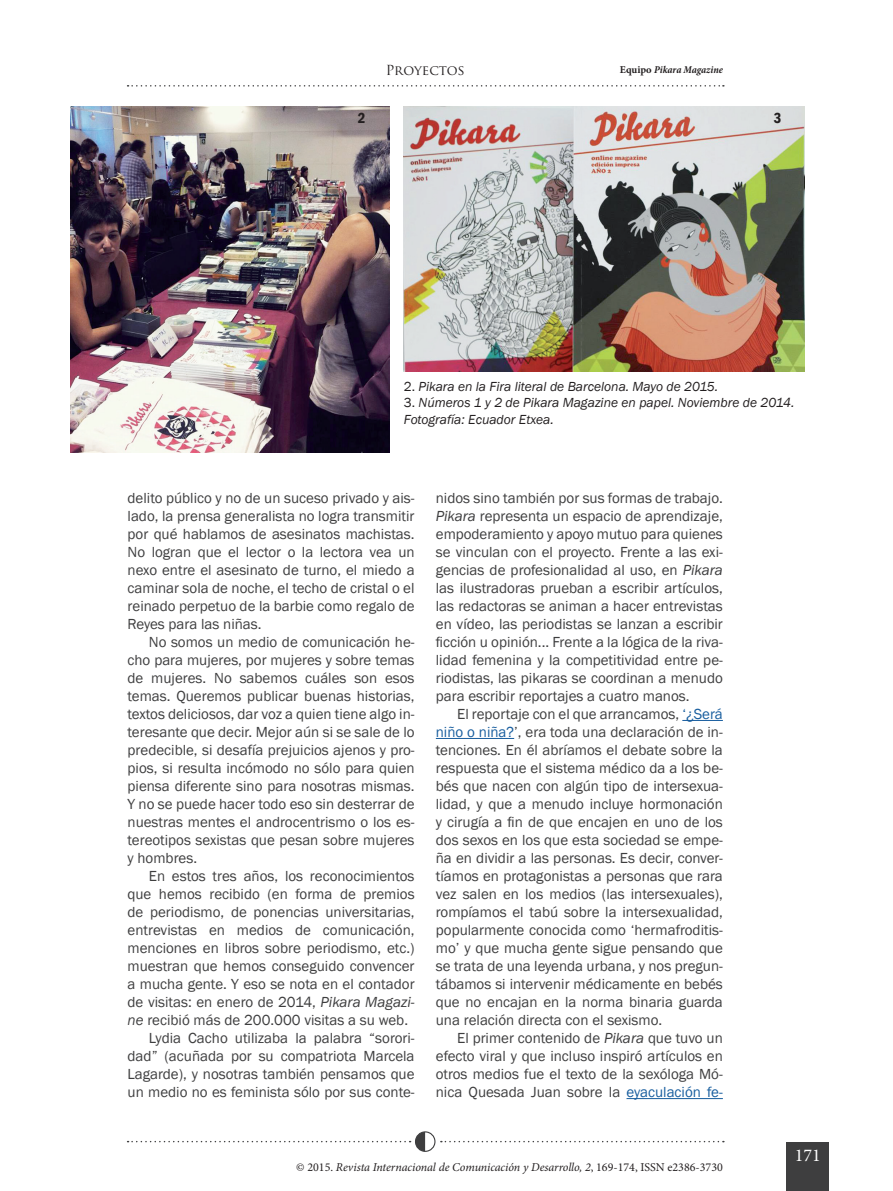
<style>
.page{position:relative;width:893px;height:1191px;background:#fff}
.page>*{position:absolute;margin:0;border:0;box-sizing:border-box;transform-origin:0 0}
.t1{font:18px "Minion Pro";color:#fff}
.t2{font:15px/18px "Franklin Gothic";color:#3e3e3f;text-align:justify}
.t3{font:600 condensed 15px "Franklin Gothic";color:#231f20}
.t4{font:italic 13.5px/16.5px "Franklin Gothic";color:#231f20}
.t5{font:13.5px "Trajan Pro";color:#231f20}
.t6{font:italic 12px "Minion Pro";letter-spacing:-.005em;color:#231f20}
.t7{font:italic 700 condensed 10.5px "Minion Pro";letter-spacing:-.005em;color:#231f20}
.s1{font-style:normal;font-stretch:normal}
.s2{font-style:normal}
.s3{font-style:italic}
.s4{color:#175d9e}
</style>
<div class="page">
<div style="left:787px;top:1142px;width:42px;height:49px;background:#3e3e3f"></div>
<div style="left:415px;top:1131px;width:20px;height:20px;border:1px solid #3e3e3f;border-radius:50%"></div>
<svg style="left:128px;top:1131px;width:297px;height:20px"></svg>
<svg style="left:128px;top:85px;width:596px;height:2px"></svg>
<svg style="left:441px;top:1140px;width:283px;height:2px"></svg>
<img style="left:404px;top:106px;width:401px;height:265px">
<hr style="left:682px;top:720px;width:41px;height:1px;background:#175d9e">
<hr style="left:436px;top:738px;width:78px;height:1px;background:#175d9e">
<hr style="left:626px;top:1098px;width:97px;height:1px;background:#175d9e">
<img style="left:70px;top:106px;width:319px;height:346px">
<p class="t5" style="left:386px;top:62px;width:81px">Proyectos</p>
<p class="t7" style="left:620px;top:62px;width:105px"><span class="s1">Equipo</span> Pikara Magazine</p>
<p class="t3" style="left:358px;top:108px;width:9px">2</p>
<p class="t3" style="left:774px;top:108px;width:9px">3</p>
<p class="t4" style="left:404px;top:378px;width:316px"><span class="s2">2.</span> Pikara en la Fira literal de Barcelona. Mayo de 2015.</p>
<p class="t4" style="left:404px;top:395px;width:392px"><span class="s2">3.</span> Números 1 y 2 de Pikara Magazine en papel. Noviembre de 2014.<br>Fotografía: Ecuador Etxea.</p>
<p class="t2" style="left:128px;top:489px;width:289px">delito público y no de un suceso privado y ais&shy;lado, la prensa generalista no logra transmitir por qué hablamos de asesinatos machistas.<br>No logran que el lector o la lectora vea un nexo entre el asesinato de turno, el miedo a caminar sola de noche, el techo de cristal o el reinado perpetuo de la barbie como regalo de Reyes para las niñas.</p>
<p class="t2" style="left:128px;top:633px;width:289px;text-indent:21px">No somos un medio de comunicación he&shy;cho para mujeres, por mujeres y sobre temas de mujeres. No sabemos cuáles son esos temas. Queremos publicar buenas historias, textos deliciosos, dar voz a quien tiene algo in&shy;teresante que decir. Mejor aún si se sale de lo predecible, si desafía prejuicios ajenos y pro&shy;pios, si resulta incómodo no sólo para quien piensa diferente sino para nosotras mismas.<br>Y no se puede hacer todo eso sin desterrar de nuestras mentes el androcentrismo o los es&shy;tereotipos sexistas que pesan sobre mujeres y hombres.</p>
<p class="t2" style="left:149px;top:867px;width:267px">En estos tres años, los reconocimientos</p>
<p class="t2" style="left:128px;top:885px;width:289px">que hemos recibido (en forma de premios</p>
<p class="t2" style="left:128px;top:903px;width:288px">de periodismo, de ponencias universitarias,</p>
<p class="t2" style="left:128px;top:921px;width:289px">entrevistas en medios de comunicación,</p>
<p class="t2" style="left:128px;top:939px;width:289px">menciones en libros sobre periodismo, etc.)</p>
<p class="t2" style="left:128px;top:957px;width:289px">muestran que hemos conseguido convencer</p>
<p class="t2" style="left:128px;top:975px;width:289px">a mucha gente. Y eso se nota en el contador</p>
<p class="t2" style="left:128px;top:993px;width:289px">de visitas: en enero de 2014, <span class="s3">Pikara Magazi-</span></p>
<p class="t2" style="left:128px;top:1011px;width:282px"><span class="s3">ne</span> recibió más de 200.000 visitas a su web.</p>
<p class="t2" style="left:149px;top:1029px;width:267px">Lydia Cacho utilizaba la palabra “sorori-</p>
<p class="t2" style="left:128px;top:1047px;width:288px">dad” (acuñada por su compatriota Marcela</p>
<p class="t2" style="left:128px;top:1065px;width:289px">Lagarde), y nosotras también pensamos que</p>
<p class="t2" style="left:128px;top:1083px;width:289px">un medio no es feminista sólo por sus conte-</p>
<p class="t2" style="left:436px;top:489px;width:289px">nidos sino también por sus formas de trabajo.<br><span class="s3">Pikara</span> representa un espacio de aprendizaje, empoderamiento y apoyo mutuo para quienes se vinculan con el proyecto. Frente a las exi&shy;gencias de profesionalidad al uso, en <span class="s3">Pikara </span>las ilustradoras prueban a escribir artículos, las redactoras se animan a hacer entrevistas en vídeo, las periodistas se lanzan a escribir ficción u opinión... Frente a la lógica de la riva&shy;lidad femenina y la competitividad entre pe&shy;riodistas, las pikaras se coordinan a menudo para escribir reportajes a cuatro manos.</p>
<p class="t2" style="left:436px;top:705px;width:289px;text-indent:21px">El reportaje con el que arrancamos, <span class="s4">‘¿Será niño o niña?</span>’, era toda una declaración de in&shy;tenciones. En él abríamos el debate sobre la respuesta que el sistema médico da a los be&shy;bés que nacen con algún tipo de intersexua&shy;lidad, y que a menudo incluye hormonación y cirugía a fin de que encajen en uno de los dos sexos en los que esta sociedad se empe&shy;ña en dividir a las personas. Es decir, conver&shy;tíamos en protagonistas a personas que rara vez salen en los medios (las intersexuales), rompíamos el tabú sobre la intersexualidad, popularmente conocida como ‘hermafroditis&shy;mo’ y que mucha gente sigue pensando que se trata de una leyenda urbana, y nos pregun&shy;tábamos si intervenir médicamente en bebés que no encajan en la norma binaria guarda una relación directa con el sexismo.</p>
<p class="t2" style="left:436px;top:1029px;width:289px;text-indent:21px">El primer contenido de <span class="s3">Pikara</span> que tuvo un efecto viral y que incluso inspiró artículos en otros medios fue el texto de la sexóloga Mó&shy;nica Quesada Juan sobre la <span class="s4">eyaculación fe-</span></p>
<p class="t6" style="left:296px;top:1159px;width:428px"><span class="s2">© 2015.</span> Revista Internacional de Comunicación y Desarrollo, 2<span class="s2">, 169-174, ISSN e2386-3730</span></p>
<p class="t1" style="left:795px;top:1143px;width:27px">171</p>
</div>
